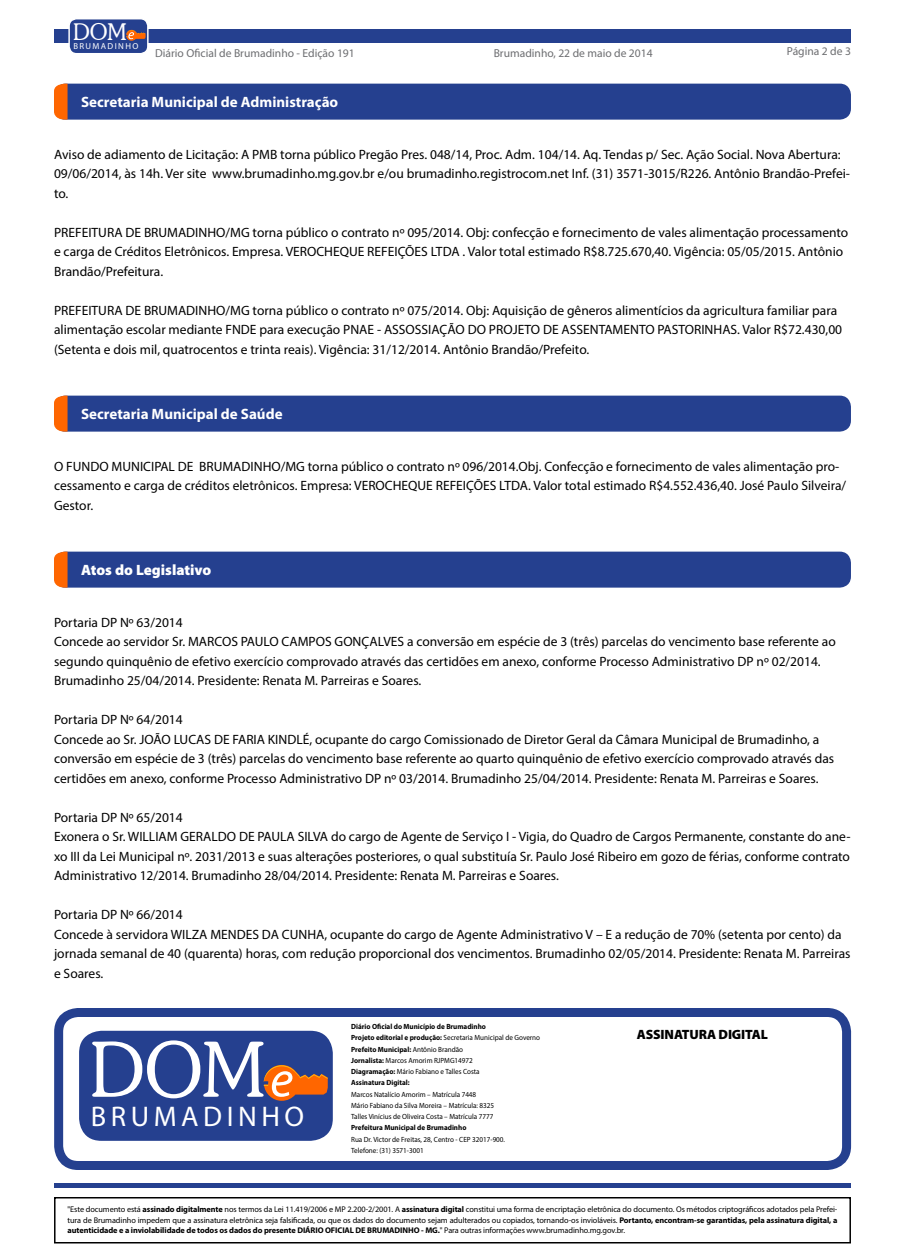
<style>
.page{position:relative;width:905px;height:1260px;background:#fff}
.page>*{position:absolute;margin:0;border:0;box-sizing:border-box;transform-origin:0 0}
.t1{font:300 76.35px "Souvenir IT Cby BT";color:#fff}
.t2{font:28.5px "Myriad Pro";letter-spacing:.16em;color:#fff}
.t3{font:300 23.25px "Souvenir IT Cby BT";color:#fff}
.t4{font:700 15px "Myriad Pro";color:#fff}
.t5{font:900 15px "Myriad Pro";color:#fff}
.t6{font:13.5px/19.5px "Myriad Pro";color:#000}
.t7{font:900 13.5px "Myriad Pro";letter-spacing:-.01em;color:#000}
.t8{font:11.55px "Myriad Pro";color:#6d6e71}
.t9{font:8.7px "Myriad Pro";letter-spacing:.16em;color:#fff}
.t10{font:8.25px/10.5px "Myriad Pro";letter-spacing:-.01em;color:#000;text-align:justify}
.t11{font:700 7.5px/11.2px "Myriad Pro";color:#000;scale:.95 1}
.t12{font:7.5px/11.2px "Myriad Pro";color:#000;scale:.95 1}
.s1{font-weight:400}
.s2{font-weight:700}
</style>
<div class="page">
<div style="left:54px;top:29px;width:796px;height:14px;background:#25408f"></div>
<hr style="left:55px;top:1184px;width:795px;height:4px;background:#25408f">
<div style="left:54px;top:1197px;width:796px;height:47px;border:2px solid #000"></div>
<div style="left:69px;top:19px;width:79px;height:35px;background:#25408f;border-radius:8px"></div>
<div style="left:68px;top:18px;width:80px;height:36px;border:1px solid #fff;border-radius:8px"></div>
<svg style="left:126px;top:30px;width:20px;height:11px"></svg>
<div style="left:54px;top:1008px;width:797px;height:162px;border:9px solid #25408f;border-radius:20px"></div>
<div style="left:54px;top:84px;width:796px;height:36px;background:#25408f;border-radius:11px"></div>
<svg style="left:54px;top:84px;width:14px;height:36px"></svg>
<div style="left:54px;top:396px;width:796px;height:36px;background:#25408f;border-radius:11px"></div>
<svg style="left:54px;top:396px;width:14px;height:36px"></svg>
<div style="left:54px;top:552px;width:796px;height:36px;background:#25408f;border-radius:11px"></div>
<svg style="left:54px;top:552px;width:14px;height:36px"></svg>
<div style="left:77px;top:1028px;width:258px;height:115px;background:#25408f;border-radius:25px"></div>
<div style="left:74px;top:1026px;width:263px;height:120px;border:5px solid #fff;border-radius:25px"></div>
<svg style="left:264px;top:1065px;width:64px;height:36px"></svg>
<h3 class="t3" style="left:73px;top:17px;width:55px">DOM</h3>
<p class="t9" style="left:73px;top:40px;width:66px">BRUMADINHO</p>
<p class="t8" style="left:155px;top:46px;width:201px">Diário Oficial de Brumadinho - Edição 191</p>
<p class="t8" style="left:493px;top:46px;width:160px">Brumadinho, 22 de maio de 2014</p>
<p class="t8" style="left:786px;top:44px;width:66px">Página 2 de 3</p>
<p class="t4" style="left:81px;top:92px;width:259px">Secretaria Municipal de Administração</p>
<p class="t6" style="left:54px;top:144px;width:797px">Aviso de adiamento de Licitação: A PMB torna público Pregão Pres. 048/14, Proc. Adm. 104/14. Aq. Tendas p/ Sec. Ação Social. Nova Abertura:<br>09/06/2014, às 14h. Ver site www.brumadinho.mg.gov.br e/ou brumadinho.registrocom.net Inf. (31) 3571-3015/R226. Antônio Brandão-Prefei&shy;to.</p>
<p class="t6" style="left:54px;top:222px;width:795px">PREFEITURA DE BRUMADINHO/MG torna público o contrato nº 095/2014. Obj: confecção e fornecimento de vales alimentação processamento e carga de Créditos Eletrônicos. Empresa. VEROCHEQUE REFEIÇÕES LTDA . Valor total estimado R$8.725.670,40. Vigência: 05/05/2015. Antônio<br>Brandão/Prefeitura.</p>
<p class="t6" style="left:54px;top:300px;width:789px">PREFEITURA DE BRUMADINHO/MG torna público o contrato nº 075/2014. Obj: Aquisição de gêneros alimentícios da agricultura familiar para alimentação escolar mediante FNDE para execução PNAE - ASSOSSIAÇÃO DO PROJETO DE ASSENTAMENTO PASTORINHAS. Valor R$72.430,00 (Setenta e dois mil, quatrocentos e trinta reais). Vigência: 31/12/2014. Antônio Brandão/Prefeito.</p>
<p class="t4" style="left:81px;top:404px;width:203px">Secretaria Municipal de Saúde</p>
<p class="t6" style="left:54px;top:456px;width:793px">O FUNDO MUNICIPAL DE BRUMADINHO/MG torna público o contrato nº 096/2014.Obj. Confecção e fornecimento de vales alimentação pro&shy;cessamento e carga de créditos eletrônicos. Empresa: VEROCHEQUE REFEIÇÕES LTDA. Valor total estimado R$4.552.436,40. José Paulo Silveira/<br>Gestor.</p>
<p class="t5" style="left:81px;top:562px;width:132px">Atos do Legislativo</p>
<p class="t6" style="left:54px;top:612px;width:783px">Portaria DP Nº 63/2014<br>Concede ao servidor Sr. MARCOS PAULO CAMPOS GONÇALVES a conversão em espécie de 3 (três) parcelas do vencimento base referente ao segundo quinquênio de efetivo exercício comprovado através das certidões em anexo, conforme Processo Administrativo DP nº 02/2014.<br>Brumadinho 25/04/2014. Presidente: Renata M. Parreiras e Soares.</p>
<p class="t6" style="left:54px;top:710px;width:781px">Portaria DP Nº 64/2014<br>Concede ao Sr. JOÃO LUCAS DE FARIA KINDLÉ, ocupante do cargo Comissionado de Diretor Geral da Câmara Municipal de Brumadinho, a conversão em espécie de 3 (três) parcelas do vencimento base referente ao quarto quinquênio de efetivo exercício comprovado através das certidões em anexo, conforme Processo Administrativo DP nº 03/2014. Brumadinho 25/04/2014. Presidente: Renata M. Parreiras e Soares.</p>
<p class="t6" style="left:54px;top:807px;width:798px">Portaria DP Nº 65/2014<br>Exonera o Sr. WILLIAM GERALDO DE PAULA SILVA do cargo de Agente de Serviço I - Vigia, do Quadro de Cargos Permanente, constante do ane&shy;xo III da Lei Municipal nº. 2031/2013 e suas alterações posteriores, o qual substituía Sr. Paulo José Ribeiro em gozo de férias, conforme contrato Administrativo 12/2014. Brumadinho 28/04/2014. Presidente: Renata M. Parreiras e Soares.</p>
<p class="t6" style="left:54px;top:905px;width:798px">Portaria DP Nº 66/2014<br>Concede à servidora WILZA MENDES DA CUNHA, ocupante do cargo de Agente Administrativo V – E a redução de 70% (setenta por cento) da jornada semanal de 40 (quarenta) horas, com redução proporcional dos vencimentos. Brumadinho 02/05/2014. Presidente: Renata M. Parreiras e Soares.</p>
<h1 class="t1" style="left:90px;top:1023px;width:177px">DOM</h1>
<h2 class="t2" style="left:91px;top:1099px;width:215px">BRUMADINHO</h2>
<p class="t11" style="left:351px;top:1021px;width:200px">Diário Oficial do Município de Brumadinho<br>Projeto editorial e produção: <span class="s1">Secretaria Municipal de Governo </span>Prefeito Municipal: <span class="s1">Antônio Brandão<br></span>Jornalista: <span class="s1">Marcos Amorim RJPMG14972<br></span>Diagramação: <span class="s1">Mário Fabiano e Talles Costa<br></span>Assinatura Digital:</p>
<p class="t12" style="left:351px;top:1088px;width:152px">Marcos Natalício Amorim – Matrícula 7448<br>Mário Fabiano da Silva Moreira – Matrícula: 8325<br>Talles Vinícius de Oliveira Costa – Matrícula 7777</p>
<p class="t11" style="left:351px;top:1122px;width:123px">Prefeitura Municipal de Brumadinho</p>
<p class="t12" style="left:351px;top:1133px;width:163px">Rua Dr. Victor de Freitas, 28, Centro - CEP 32017-900.<br>Telefone: (31) 3571-3001</p>
<p class="t7" style="left:636px;top:1027px;width:133px">ASSINATURA DIGITAL</p>
<p class="t10" style="left:68px;top:1204px;width:771px">"Este documento está <span class="s2">assinado digitalmente</span> nos termos da Lei 11.419/2006 e MP 2.200-2/2001. A <span class="s2">assinatura digital</span> constitui uma forma de encriptação eletrônica do documento. Os métodos criptográficos adotados pela Prefei&shy;tura de Brumadinho impedem que a assinatura eletrônica seja falsificada, ou que os dados do documento sejam adulterados ou copiados, tornando-os invioláveis. <span class="s2">Portanto, encontram-se garantidas, pela assinatura digital, a autenticidade e a inviolabilidade de todos os dados do presente DIÁRIO OFICIAL DE BRUMADINHO - MG.</span>" Para outras informações www.brumadinho.mg.gov.br.</p>
</div>
